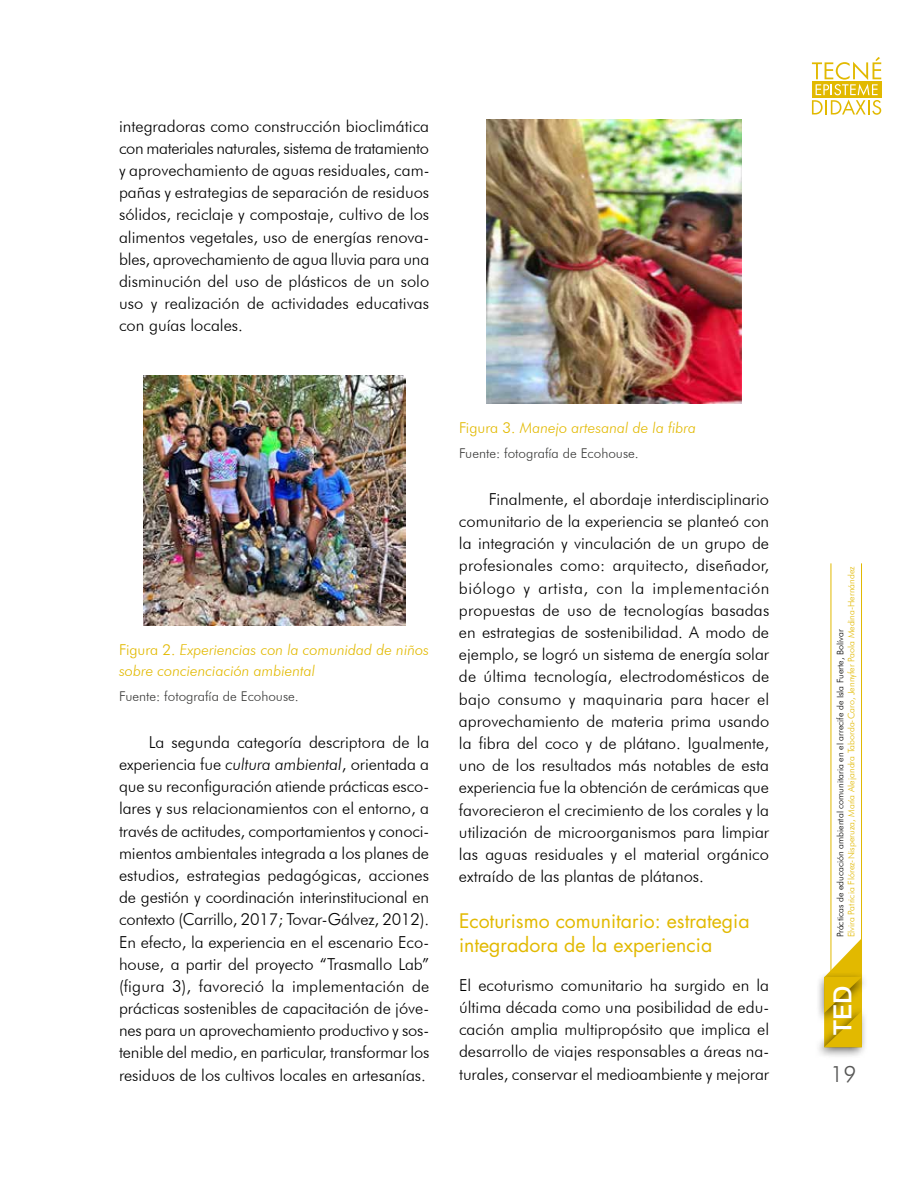
<style>
.page{position:relative;width:918px;height:1188px;background:#fff}
.page>*{position:absolute;margin:0;border:0;box-sizing:border-box;transform-origin:0 0}
.t1{font:500 25.05px "Helvetica Neue LT Std";color:#fff}
.t2{font:300 22.5px "Futura BT";color:#575756}
.t3{font:19.5px/24px "Futura";color:#e2b900}
.t4{font:300 16.5px/22.2px "Futura BT";color:#000;text-align:justify}
.t5{font:italic 300 15px/21px "Futura BT";color:#e2b900}
.t6{font:300 13.5px "Futura BT";color:#3c3c3b}
.t7{font:300 9px "Futura BT";color:#e2b900}
.t8{font:300 9px "Futura BT";color:#000}
.s1{font-style:normal}
.s2{font-style:italic}
</style>
<div class="page">
<hr style="left:831px;top:563px;width:1px;height:481px;background:#e2b900">
<hr style="left:861px;top:563px;width:1px;height:481px;background:#e2b900">
<div style="left:814px;top:1006px;width:54px;height:53px;background:#000;opacity:.6"></div>
<div style="left:815px;top:972px;width:55px;height:53px;background:#000;opacity:.6"></div>
<svg style="left:824px;top:938px;width:38px;height:109px"></svg>
<svg style="left:812px;top:57px;width:69px;height:58px"></svg>
<img style="left:143px;top:375px;width:262px;height:250px">
<img style="left:487px;top:119px;width:254px;height:284px">
<p class="t4" style="left:119px;top:114px;width:312px">integradoras como construcción bioclimática con materiales naturales, sistema de tratamiento y aprovechamiento de aguas residuales, cam&shy;pañas y estrategias de separación de residuos sólidos, reciclaje y compostaje, cultivo de los alimentos vegetales, uso de energías renova&shy;bles, aprovechamiento de agua lluvia para una disminución del uso de plásticos de un solo uso y realización de actividades educativas con guías locales.</p>
<p class="t5" style="left:119px;top:639px;width:312px"><span class="s1">Figura 2.</span> Experiencias con la comunidad de niños sobre concienciación ambiental</p>
<p class="t6" style="left:119px;top:688px;width:181px">Fuente: fotografía de Ecohouse.</p>
<p class="t4" style="left:119px;top:731px;width:312px;text-indent:30px">La segunda categoría descriptora de la experiencia fue <span class="s2">cultura ambiental</span>, orientada a que su reconfiguración atiende prácticas esco&shy;lares y sus relacionamientos con el entorno, a través de actitudes, comportamientos y conoci&shy;mientos ambientales integrada a los planes de estudios, estrategias pedagógicas, acciones de gestión y coordinación interinstitucional en contexto (Carrillo, 2017; Tovar-Gálvez, 2012).<br>En efecto, la experiencia en el escenario Eco&shy;house, a partir del proyecto “Trasmallo Lab” (figura 3), favoreció la implementación de prácticas sostenibles de capacitación de jóve&shy;nes para un aprovechamiento productivo y sos&shy;tenible del medio, en particular, transformar los residuos de los cultivos locales en artesanías.</p>
<p class="t5" style="left:459px;top:417px;width:239px"><span class="s1">Figura 3.</span> Manejo artesanal de la fibra</p>
<p class="t6" style="left:459px;top:445px;width:181px">Fuente: fotografía de Ecohouse.</p>
<p class="t4" style="left:459px;top:488px;width:312px;text-indent:30px">Finalmente, el abordaje interdisciplinario comunitario de la experiencia se planteó con la integración y vinculación de un grupo de profesionales como: arquitecto, diseñador, biólogo y artista, con la implementación propuestas de uso de tecnologías basadas en estrategias de sostenibilidad. A modo de ejemplo, se logró un sistema de energía solar de última tecnología, electrodomésticos de bajo consumo y maquinaria para hacer el aprovechamiento de materia prima usando la fibra del coco y de plátano. Igualmente, uno de los resultados más notables de esta experiencia fue la obtención de cerámicas que favorecieron el crecimiento de los corales y la utilización de microorganismos para limpiar las aguas residuales y el material orgánico extraído de las plantas de plátanos.</p>
<p class="t3" style="left:459px;top:909px;width:292px">Ecoturismo comunitario: estrategia integradora de la experiencia</p>
<p class="t4" style="left:459px;top:974px;width:312px">El ecoturismo comunitario ha surgido en la última década como una posibilidad de edu&shy;cación amplia multipropósito que implica el desarrollo de viajes responsables a áreas na&shy;turales, conservar el medioambiente y mejorar</p>
<p class="t7" style="left:846px;top:937px;width:373px;rotate:-90deg">Elvira Patricia Flórez-Nisperuza, María Alejandra Taborda-Caro, Jennyfer Paola Medina-Hernández</p>
<p class="t8" style="left:835px;top:937px;width:310px;rotate:-90deg">Prácticas de educación ambiental comunitaria en el arrecife de Isla Fuerte, Bolívar</p>
<h1 class="t1" style="left:828px;top:1035px;width:50px;rotate:-90deg">TED</h1>
<h2 class="t2" style="left:831px;top:1060px;width:27px">19</h2>
</div>
